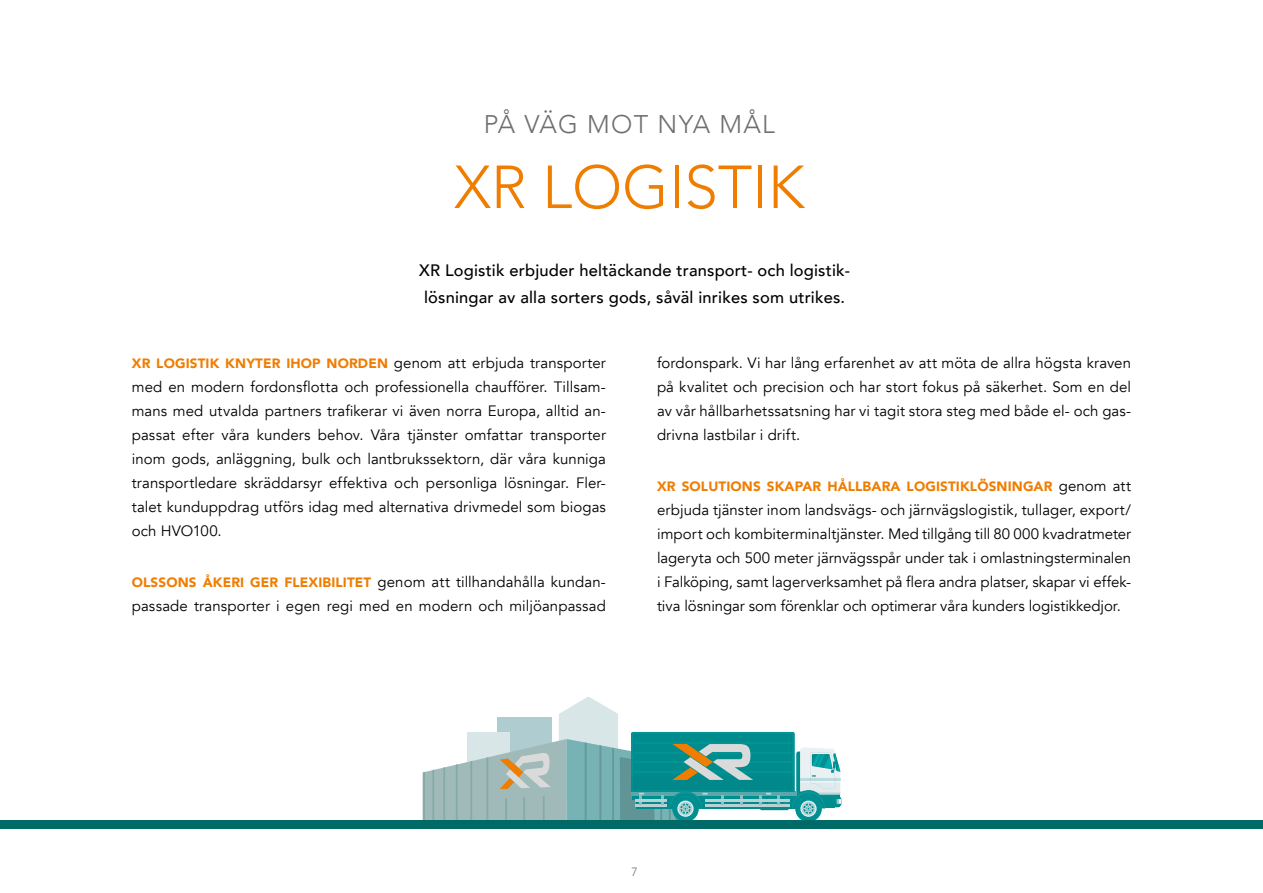
<style>
.page{position:relative;width:1263px;height:893px;background:#fff}
.page>*{position:absolute;margin:0;border:0;box-sizing:border-box;transform-origin:0 0}
.t1{font:300 60px "Avenir";color:#ef7d00}
.t2{font:300 25.5px "Avenir";letter-spacing:.05em;color:#706f6f}
.t3{font:500 16.5px/27px "Avenir";letter-spacing:.01em;color:#000}
.t4{font:15px/24px "Avenir";letter-spacing:.005em;color:#000;text-align:justify}
.t5{font:900 13.5px "Avenir";letter-spacing:.01em;color:#ef7d00}
.t6{font:300 12px "Avenir";color:#706f6f}
.s1{font-weight:400;font-size:15px;color:#000}
.s2{font-weight:900;font-size:13.5px;color:#ef7d00}
</style>
<div class="page">
<svg style="left:423px;top:697px;width:419px;height:123px"></svg>
<div style="left:0;top:820px;width:1263px;height:9px;background:#006a67"></div>
<h2 class="t2" style="left:484px;top:109px;width:292px">PÅ VÄG MOT NYA MÅL</h2>
<h1 class="t1" style="left:454px;top:152px;width:352px">XR LOGISTIK</h1>
<p class="t3" style="left:419px;top:256px;width:432px">XR Logistik erbjuder heltäckande transport- och logistik&shy;lösningar av alla sorters gods, såväl inrikes som utrikes.</p>
<p class="t5" style="left:132px;top:352px;width:476px">XR LOGISTIK KNYTER IHOP NORDEN <span class="s1">genom att erbjuda transporter</span></p>
<p class="t4" style="left:132px;top:375px;width:476px">med en modern fordonsflotta och professionella chaufförer. Tillsam&shy;mans med utvalda partners trafikerar vi även norra Europa, alltid an&shy;passat efter våra kunders behov. Våra tjänster omfattar transporter inom gods, anläggning, bulk och lantbrukssektorn, där våra kunniga transportledare skräddarsyr effektiva och personliga lösningar. Fler&shy;talet kunduppdrag utförs idag med alternativa drivmedel som biogas och HVO100.</p>
<p class="t4" style="left:132px;top:570px;width:476px"><span class="s2">OLSSONS ÅKERI GER FLEXIBILITET</span> genom att tillhandahålla kundan&shy;passade transporter i egen regi med en modern och miljöanpassad</p>
<p class="t4" style="left:657px;top:351px;width:476px">fordonspark. Vi har lång erfarenhet av att möta de allra högsta kraven på kvalitet och precision och har stort fokus på säkerhet. Som en del av vår hållbarhetssatsning har vi tagit stora steg med både el- och gas&shy;drivna lastbilar i drift.</p>
<p class="t5" style="left:657px;top:475px;width:476px">XR SOLUTIONS SKAPAR HÅLLBARA LOGISTIKLÖSNINGAR <span class="s1">genom att</span></p>
<p class="t4" style="left:657px;top:498px;width:476px">erbjuda tjänster inom landsvägs- och järnvägslogistik, tullager, export/ import och kombiterminaltjänster. Med tillgång till 80 000 kvadratmeter lageryta och 500 meter järnvägsspår under tak i omlastningsterminalen i Falköping, samt lagerverksamhet på flera andra platser, skapar vi effek&shy;tiva lösningar som förenklar och optimerar våra kunders logistikkedjor.</p>
<p class="t6" style="left:631px;top:865px;width:8px">7</p>
</div>
